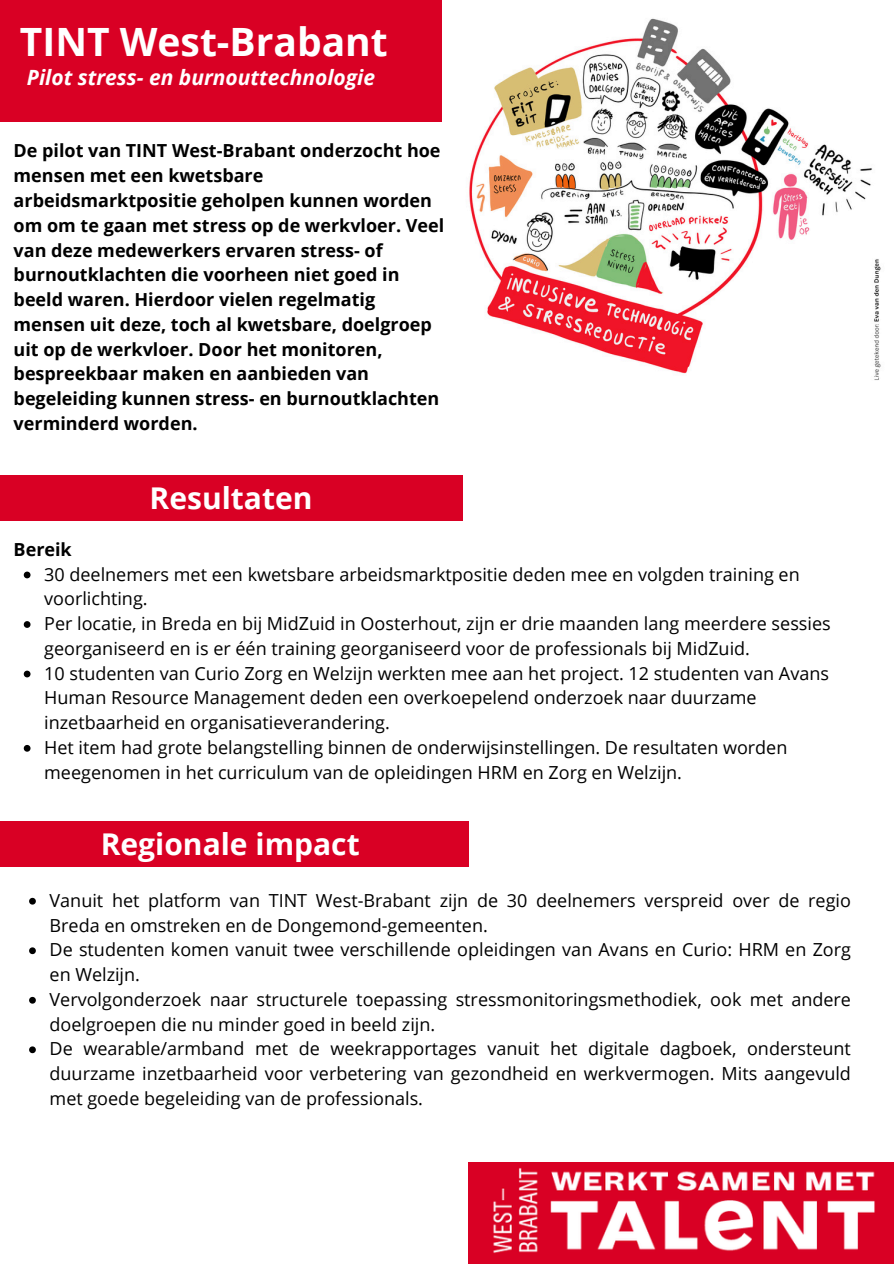
<style>
.page{position:relative;width:894px;height:1264px;background:#fff}
.page>*{position:absolute;margin:0;border:0;box-sizing:border-box;transform-origin:0 0}
.t1{font:700 39px "Open Sans";color:#fff}
.t2{font:700 30px "Open Sans";color:#fff}
.t3{font:italic 700 21px "Open Sans";color:#fff}
.t4{font:18px/24.8px "Open Sans";color:#000}
.t5{font:700 18px/24.8px "Open Sans";color:#000}
</style>
<div class="page">
<div style="left:0;top:0;width:824px;height:122px;background:#d90024"></div>
<div style="left:0;top:475px;width:462px;height:45px;background:#d90024"></div>
<div style="left:0;top:821px;width:468px;height:46px;background:#d90024"></div>
<img style="left:468px;top:1162px;width:425px;height:101px">
<img style="left:442px;top:0;width:439px;height:380px">
<svg style="left:24px;top:571px;width:6px;height:7px"></svg>
<svg style="left:24px;top:621px;width:6px;height:7px"></svg>
<svg style="left:24px;top:670px;width:6px;height:7px"></svg>
<svg style="left:24px;top:745px;width:6px;height:6px"></svg>
<svg style="left:29px;top:897px;width:7px;height:7px"></svg>
<svg style="left:29px;top:947px;width:7px;height:7px"></svg>
<svg style="left:29px;top:996px;width:7px;height:7px"></svg>
<svg style="left:29px;top:1046px;width:7px;height:7px"></svg>
<p class="t1" style="left:20px;top:14px;width:369px">TINT West-Brabant</p>
<h4 class="t3" style="left:27px;top:63px;width:350px">Pilot stress- en burnouttechnologie</h4>
<p class="t5" style="left:14px;top:138px;width:432px">De pilot van TINT West-Brabant onderzocht hoe mensen met een kwetsbare arbeidsmarktpositie geholpen kunnen worden om om te gaan met stress op de werkvloer. Veel van deze medewerkers ervaren stress- of burnoutklachten die voorheen niet goed in beeld waren. Hierdoor vielen regelmatig mensen uit deze, toch al kwetsbare, doelgroep uit op de werkvloer. Door het monitoren, bespreekbaar maken en aanbieden van begeleiding kunnen stress- en burnoutklachten verminderd worden.</p>
<p class="t2" style="left:149px;top:476px;width:164px">Resultaten</p>
<h1 class="t5" style="left:14px;top:536px;width:60px">Bereik</h1>
<h3 class="t4" style="left:44px;top:561px;width:756px">30 deelnemers met een kwetsbare arbeidsmarktpositie deden mee en volgden training en voorlichting.</h3>
<p class="t4" style="left:44px;top:610px;width:787px">Per locatie, in Breda en bij MidZuid in Oosterhout, zijn er drie maanden lang meerdere sessies georganiseerd en is er één training georganiseerd voor de professionals bij MidZuid.</p>
<h4 class="t4" style="left:44px;top:660px;width:786px">10 studenten van Curio Zorg en Welzijn werkten mee aan het project. 12 studenten van Avans<br>Human Resource Management deden een overkoepelend onderzoek naar duurzame inzetbaarheid en organisatieverandering.</h4>
<h2 class="t4" style="left:44px;top:734px;width:744px">Het item had grote belangstelling binnen de onderwijsinstellingen. De resultaten worden meegenomen in het curriculum van de opleidingen HRM en Zorg en Welzijn.</h2>
<p class="t2" style="left:101px;top:823px;width:260px">Regionale impact</p>
<h2 class="t4" style="left:50px;top:887px;width:802px">Vanuit het platform van TINT West-Brabant zijn de 30 deelnemers verspreid over de regio<br>Breda en omstreken en de Dongemond-gemeenten.</h2>
<p class="t4" style="left:50px;top:937px;width:802px">De studenten komen vanuit twee verschillende opleidingen van Avans en Curio: HRM en Zorg en Welzijn.</p>
<p class="t4" style="left:50px;top:986px;width:802px">Vervolgonderzoek naar structurele toepassing stressmonitoringsmethodiek, ook met andere doelgroepen die nu minder goed in beeld zijn.</p>
<p class="t4" style="left:50px;top:1036px;width:802px;text-align:justify">De wearable/armband met de weekrapportages vanuit het digitale dagboek, ondersteunt duurzame inzetbaarheid voor verbetering van gezondheid en werkvermogen. Mits aangevuld met goede begeleiding van de professionals.</p>
</div>
